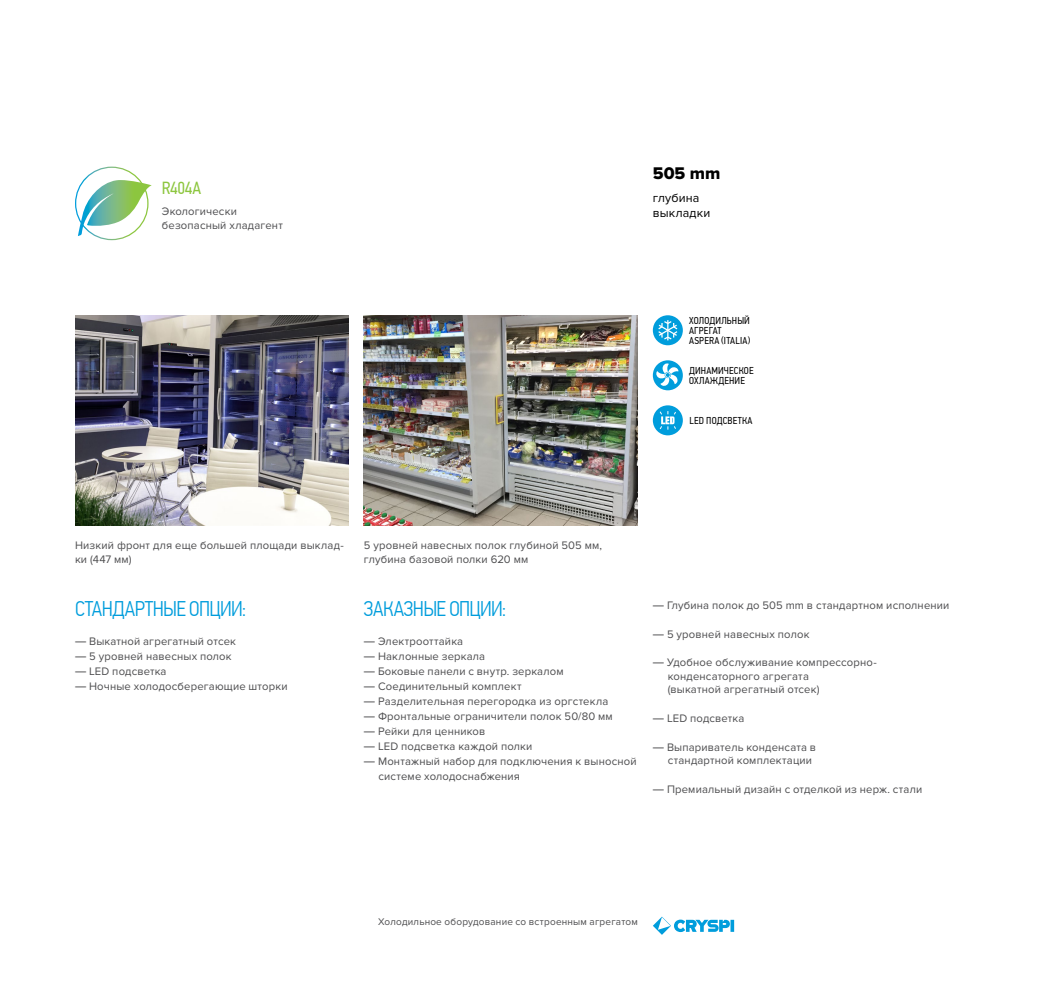
<style>
.page{position:relative;width:1063px;height:993px;background:#fff}
.page>*{position:absolute;margin:0;border:0;box-sizing:border-box;transform-origin:0 0}
.t1{font:300 21.25px "PF Din Text Cond Pro";letter-spacing:-.025em;color:#009ddc}
.t2{font:17.5px "PF Din Text Cond Pro";letter-spacing:-.02em;color:#8dc63f}
.t3{font:17.5px "Proxima Nova Extrabld";color:#000}
.t4{font:12.5px/15px "Proxima Nova";letter-spacing:.01em;color:#000}
.t5{font:11.25px/13.5px "Proxima Nova";letter-spacing:.015em;color:#4d4d4f}
.t6{font:10px/10px "PF Din Text Cond Pro";letter-spacing:.02em;color:#000}
.t7{font:10px "Proxima Nova";letter-spacing:.02em;color:#4d4d4f}
.s1{font-family:"PF Din Display Pro"}
</style>
<div class="page">
<svg style="left:653px;top:916px;width:81px;height:18px"></svg>
<img style="left:75px;top:315px;width:274px;height:210px">
<img style="left:364px;top:315px;width:274px;height:210px">
<div style="left:653px;top:315px;width:30px;height:30px;background:#009ddc;border-radius:50%"></div>
<svg style="left:658px;top:320px;width:20px;height:20px"></svg>
<svg style="left:78px;top:180px;width:74px;height:56px"></svg>
<div style="left:75px;top:166px;width:74px;height:74px;border:1px solid #fff;border-radius:50%"></div>
<svg style="left:653px;top:360px;width:30px;height:30px"></svg>
<svg style="left:655px;top:362px;width:24px;height:25px"></svg>
<div style="left:653px;top:405px;width:30px;height:30px;background:#009ddc;border-radius:50%"></div>
<svg style="left:659px;top:411px;width:17px;height:19px"></svg>
<h2 class="t2" style="left:162px;top:178px;width:41px">R404A</h2>
<p class="t5" style="left:162px;top:205px;width:122px">Экологически безопасный хладагент</p>
<h2 class="t3" style="left:653px;top:163px;width:69px">505 mm</h2>
<p class="t4" style="left:653px;top:190px;width:59px">глубина выкладки</p>
<p class="t6" style="left:689px;top:315px;width:63px">ХОЛОДИЛЬНЫЙ<br>АГРЕГАТ<br>ASPERA (ITALIA)</p>
<p class="t6" style="left:689px;top:365px;width:66px">ДИНАМИЧЕСКОЕ<br>ОХЛАЖДЕНИЕ</p>
<p class="t6" style="left:690px;top:415px;width:65px">LED ПОДСВЕТКА</p>
<p class="t5" style="left:75px;top:539px;width:270px">Низкий фронт для еще большей площади выклад&shy;ки (447 мм)</p>
<h1 class="t1" style="left:75px;top:597px;width:173px">CТАНДАРТНЫЕ ОПЦИИ:</h1>
<p class="t5" style="left:75px;top:634px;width:162px"><span class="s1">—</span> Выкатной агрегатный отсек</p>
<p class="t5" style="left:75px;top:649px;width:158px"><span class="s1">—</span> 5 уровней навесных полок</p>
<p class="t5" style="left:75px;top:664px;width:93px"><span class="s1">—</span> LED подсветка</p>
<p class="t5" style="left:75px;top:679px;width:214px"><span class="s1">—</span> Ночные холодосберегающие шторки</p>
<p class="t5" style="left:364px;top:539px;width:240px">5 уровней навесных полок глубиной 505 мм, глубина базовой полки 620 мм</p>
<h1 class="t1" style="left:364px;top:597px;width:144px">ЗАКАЗНЫЕ ОПЦИИ:</h1>
<p class="t5" style="left:364px;top:634px;width:101px"><span class="s1">—</span> Электрооттайка</p>
<p class="t5" style="left:364px;top:649px;width:123px"><span class="s1">—</span> Наклонные зеркала</p>
<p class="t5" style="left:364px;top:664px;width:201px"><span class="s1">—</span> Боковые панели с внутр. зеркалом</p>
<p class="t5" style="left:364px;top:679px;width:159px"><span class="s1">—</span> Соединительный комплект</p>
<p class="t5" style="left:364px;top:694px;width:246px"><span class="s1">—</span> Разделительная перегородка из оргстекла</p>
<p class="t5" style="left:364px;top:709px;width:250px"><span class="s1">—</span> Фронтальные ограничители полок 50/80 мм</p>
<p class="t5" style="left:364px;top:724px;width:123px"><span class="s1">—</span> Рейки для ценников</p>
<p class="t5" style="left:364px;top:739px;width:170px"><span class="s1">—</span> LED подсветка каждой полки</p>
<p class="t5" style="left:378px;top:754px;width:260px;line-height:15px;text-indent:-15px"><span class="s1">—</span> Монтажный набор для подключения к выносной системе холодоснабжения</p>
<p class="t5" style="left:653px;top:599px;width:298px"><span class="s1">—</span> Глубина полок до 505 mm в стандартном исполнении</p>
<p class="t5" style="left:653px;top:627px;width:158px"><span class="s1">—</span> 5 уровней навесных полок</p>
<p class="t5" style="left:668px;top:656px;width:210px;text-indent:-15px"><span class="s1">—</span> Удобное обслуживание компрессорно&shy;конденсаторного агрегата<br>(выкатной агрегатный отсек)</p>
<p class="t5" style="left:653px;top:711px;width:93px"><span class="s1">—</span> LED подсветка</p>
<p class="t5" style="left:668px;top:740px;width:150px;text-indent:-15px"><span class="s1">—</span> Выпариватель конденсата в стандартной комплектации</p>
<p class="t5" style="left:653px;top:782px;width:271px"><span class="s1">—</span> Премиальный дизайн с отделкой из нерж. стали</p>
<p class="t7" style="left:378px;top:915px;width:261px">Холодильное оборудование со встроенным агрегатом</p>
</div>
